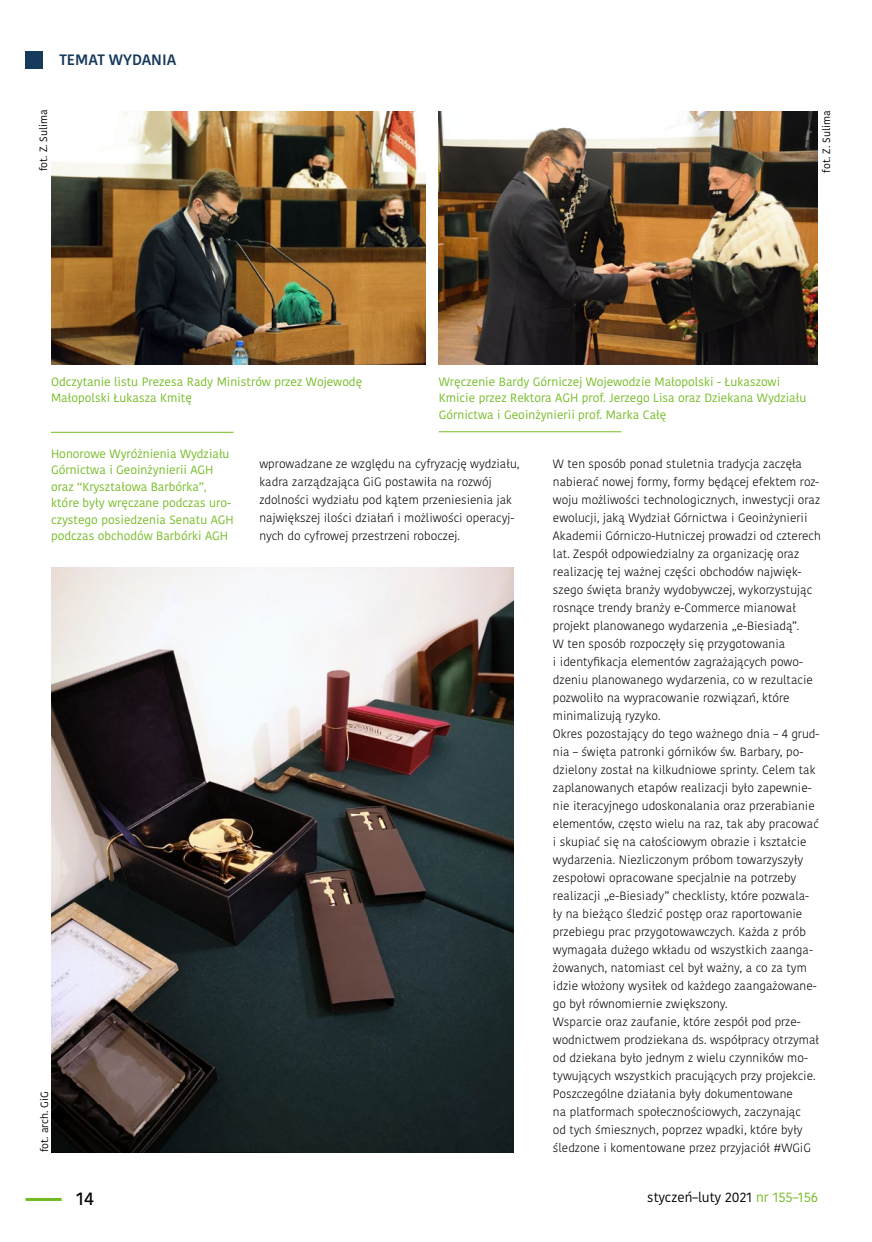
<style>
.page{position:relative;width:872px;height:1242px;background:#fff}
.page>*{position:absolute;margin:0;border:0;box-sizing:border-box;transform-origin:0 0}
.t1{font:500 18px "Kohinoor Bangla";color:#000}
.t2{font:600 15px "Kohinoor Bangla";color:#163a5c}
.t3{font:13.5px "Kohinoor Bangla";color:#000}
.t4{font:300 12px/18px "Kohinoor Bangla";color:#000}
.t5{font:12px/16.5px "Kohinoor Bangla";color:#74bb23}
.t6{font:10.5px "Kohinoor Bangla";color:#000}
.s1{color:#74bb23}
</style>
<div class="page">
<hr style="left:26px;top:1198px;width:36px;height:3px;background:#74bb23">
<div style="left:26px;top:51px;width:17px;height:17px;background:#163a5c"></div>
<img style="left:51px;top:112px;width:374px;height:252px">
<img style="left:439px;top:112px;width:378px;height:252px">
<img style="left:51px;top:567px;width:462px;height:585px">
<hr style="left:51px;top:432px;width:182px;height:1px;background:#74bb23">
<hr style="left:439px;top:431px;width:182px;height:1px;background:#74bb23">
<p class="t2" style="left:60px;top:47px;width:118px">TEMAT WYDANIA</p>
<p class="t6" style="left:35px;top:171px;width:64px;rotate:-90deg">fot. Z. Sulima</p>
<p class="t6" style="left:818px;top:173px;width:64px;rotate:-90deg">fot. Z. Sulima</p>
<p class="t5" style="left:51px;top:373px;width:313px">Odczytanie listu Prezesa Rady Ministrów przez Wojewodę<br>Małopolski Łukasza Kmitę</p>
<p class="t5" style="left:439px;top:373px;width:369px">Wręczenie Bardy Górniczej Wojewodzie Małopolski - Łukaszowi<br>Kmicie przez Rektora AGH prof. Jerzego Lisa oraz Dziekana Wydziału<br>Górnictwa i Geoinżynierii prof. Marka Całę</p>
<p class="t5" style="left:51px;top:445px;width:184px">Honorowe Wyróżnienia Wydziału<br>Górnictwa i Geoinżynierii AGH oraz “Kryształowa Barbórka”, które były wręczane podczas uro&shy;czystego posiedzenia Senatu AGH podczas obchodów Barbórki AGH</p>
<p class="t6" style="left:36px;top:1152px;width:62px;rotate:-90deg">fot. arch. GiG</p>
<p class="t4" style="left:259px;top:455px;width:261px">wprowadzane ze względu na cyfryzację wydziału, kadra zarządzająca GiG postawiła na rozwój zdolności wydziału pod kątem przeniesienia jak największej ilości działań i możliwości operacyj&shy;nych do cyfrowej przestrzeni roboczej.</p>
<p class="t4" style="left:553px;top:455px;width:269px">W ten sposób ponad stuletnia tradycja zaczęła nabierać nowej formy, formy będącej efektem roz&shy;woju możliwości technologicznych, inwestycji oraz ewolucji, jaką Wydział Górnictwa i Geoinżynierii Akademii Górniczo-Hutniczej prowadzi od czterech lat. Zespół odpowiedzialny za organizację oraz realizację tej ważnej części obchodów najwięk&shy;szego święta branży wydobywczej, wykorzystując rosnące trendy branży e-Commerce mianował projekt planowanego wydarzenia „e-Biesiadą”.<br>W ten sposób rozpoczęły się przygotowania<br>i identyfikacja elementów zagrażających powo&shy;dzeniu planowanego wydarzenia, co w rezultacie pozwoliło na wypracowanie rozwiązań, które minimalizują ryzyko.<br>Okres pozostający do tego ważnego dnia – 4 grud&shy;nia – święta patronki górników św. Barbary, po&shy;dzielony został na kilkudniowe sprinty. Celem tak zaplanowanych etapów realizacji było zapewnie&shy;nie iteracyjnego udoskonalania oraz przerabianie elementów, często wielu na raz, tak aby pracować i skupiać się na całościowym obrazie i kształcie wydarzenia. Niezliczonym próbom towarzyszyły zespołowi opracowane specjalnie na potrzeby realizacji „e-Biesiady” checklisty, które pozwala&shy;ły na bieżąco śledzić postęp oraz raportowanie przebiegu prac przygotowawczych. Każda z prób wymagała dużego wkładu od wszystkich zaanga&shy;żowanych, natomiast cel był ważny, a co za tym idzie włożony wysiłek od każdego zaangażowane&shy;go był równomiernie zwiększony.<br>Wsparcie oraz zaufanie, które zespół pod prze&shy;wodnictwem prodziekana ds. współpracy otrzymał od dziekana było jednym z wielu czynników mo&shy;tywujących wszystkich pracujących przy projekcie.<br>Poszczególne działania były dokumentowane<br>na platformach społecznościowych, zaczynając<br>od tych śmiesznych, poprzez wpadki, które były śledzone i komentowane przez przyjaciół #WGiG</p>
<h1 class="t1" style="left:76px;top:1184px;width:19px">14</h1>
<p class="t3" style="left:647px;top:1187px;width:172px">styczeń–luty 2021 <span class="s1">nr 155–156</span></p>
</div>
